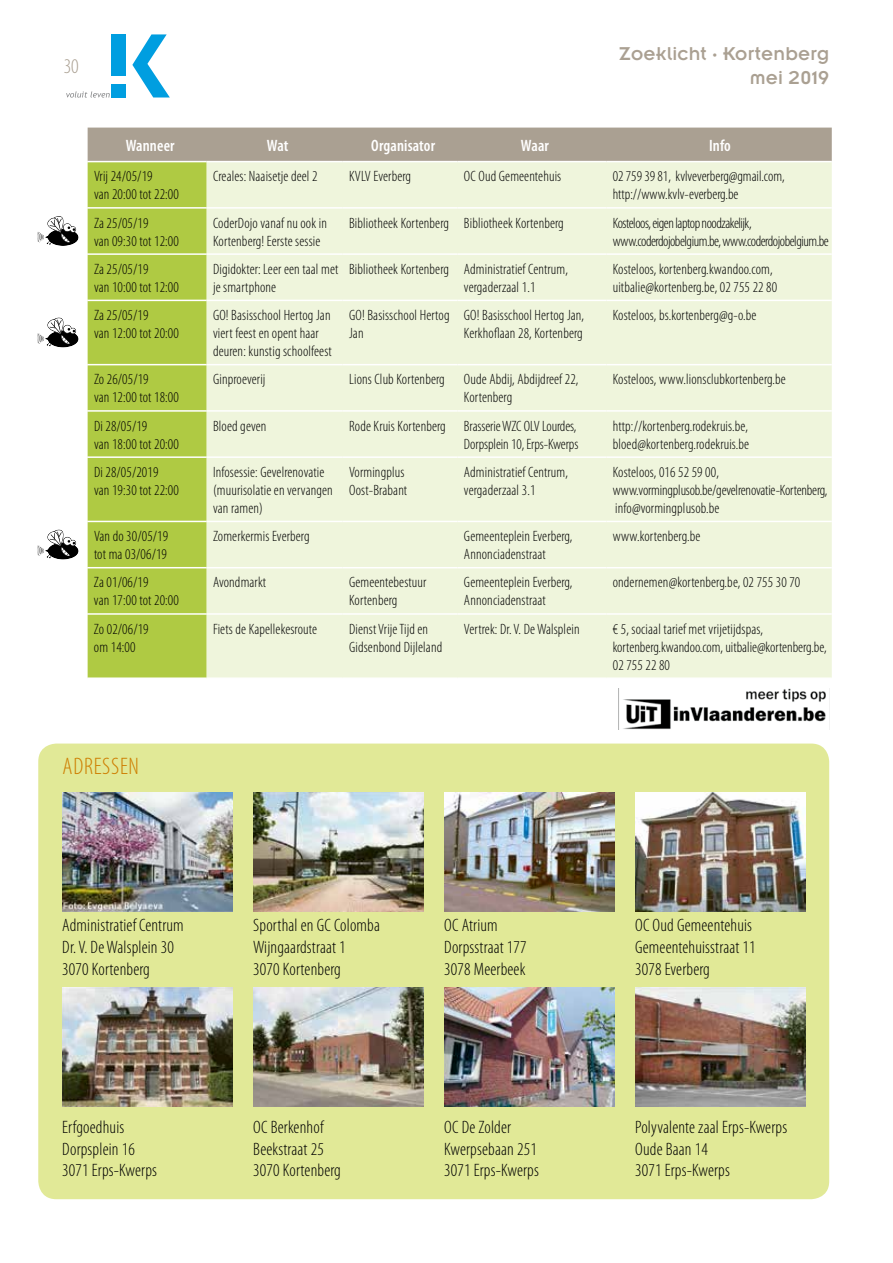
<style>
.page{position:relative;width:893px;height:1263px;background:#fff}
.page>*{position:absolute;margin:0;border:0;box-sizing:border-box;transform-origin:0 0}
.t1{font:300 condensed 24px "Myriad Pro";letter-spacing:.03em;color:#ce7d00}
.t2{font:300 condensed 21px "Myriad Pro";color:#aaa092}
.t3{font:20.4px/24.6px "Insignia LT Std";letter-spacing:.01em;color:#aaa092;text-align:right}
.t4{font:300 condensed 18px/21.6px "Myriad Pro";letter-spacing:.01em;color:#000}
.t5{font:600 condensed 16.5px "Myriad Pro";letter-spacing:.01em;color:#fff}
.t6{font:300 condensed 15px/18px "Myriad Pro";letter-spacing:.01em;color:#000}
.t7{font:300 condensed 15px/18px "Myriad Pro";letter-spacing:-.01em;color:#000}
.t8{font:300 condensed 15px/18px "Myriad Pro";letter-spacing:-.03em;color:#000}
</style>
<div class="page">
<svg style="left:132px;top:34px;width:38px;height:63px"></svg>
<div style="left:112px;top:84px;width:14px;height:13px;background:#009ee0"></div>
<div style="left:112px;top:34px;width:14px;height:42px;background:#009ee0"></div>
<svg style="left:66px;top:91px;width:44px;height:7px"></svg>
<img style="left:623px;top:688px;width:203px;height:42px">
<div style="left:38px;top:743px;width:791px;height:456px;background:#e1e997;border-radius:18px"></div>
<img style="left:62px;top:792px;width:170px;height:119px">
<img style="left:253px;top:792px;width:170px;height:119px">
<img style="left:444px;top:792px;width:170px;height:119px">
<img style="left:635px;top:792px;width:170px;height:119px">
<img style="left:62px;top:988px;width:170px;height:119px">
<img style="left:253px;top:988px;width:170px;height:119px">
<img style="left:444px;top:988px;width:170px;height:119px">
<img style="left:635px;top:988px;width:170px;height:119px">
<div style="left:88px;top:128px;width:744px;height:33px;background:#aaa092"></div>
<div style="left:88px;top:162px;width:119px;height:515px;background:#afca43"></div>
<div style="left:207px;top:162px;width:625px;height:515px;background:#eff5dc"></div>
<hr style="left:88px;top:207px;width:119px;height:2px;background:#fff">
<hr style="left:343px;top:207px;width:115px;height:2px;background:#fff">
<hr style="left:458px;top:207px;width:148px;height:2px;background:#fff">
<hr style="left:606px;top:207px;width:226px;height:2px;background:#fff">
<hr style="left:88px;top:253px;width:119px;height:2px;background:#fff">
<hr style="left:207px;top:253px;width:136px;height:2px;background:#fff">
<hr style="left:343px;top:253px;width:115px;height:2px;background:#fff">
<hr style="left:458px;top:253px;width:148px;height:2px;background:#fff">
<hr style="left:606px;top:253px;width:226px;height:2px;background:#fff">
<hr style="left:88px;top:300px;width:119px;height:1px;background:#fff">
<hr style="left:207px;top:300px;width:136px;height:1px;background:#fff">
<hr style="left:343px;top:300px;width:115px;height:1px;background:#fff">
<hr style="left:458px;top:300px;width:148px;height:1px;background:#fff">
<hr style="left:606px;top:300px;width:226px;height:1px;background:#fff">
<hr style="left:88px;top:364px;width:119px;height:1px;background:#fff">
<hr style="left:207px;top:364px;width:136px;height:1px;background:#fff">
<hr style="left:343px;top:364px;width:115px;height:1px;background:#fff">
<hr style="left:458px;top:364px;width:148px;height:1px;background:#fff">
<hr style="left:606px;top:364px;width:226px;height:1px;background:#fff">
<hr style="left:88px;top:410px;width:119px;height:2px;background:#fff">
<hr style="left:207px;top:410px;width:136px;height:2px;background:#fff">
<hr style="left:343px;top:410px;width:115px;height:2px;background:#fff">
<hr style="left:458px;top:410px;width:148px;height:2px;background:#fff">
<hr style="left:606px;top:410px;width:226px;height:2px;background:#fff">
<hr style="left:88px;top:456px;width:119px;height:2px;background:#fff">
<hr style="left:207px;top:456px;width:136px;height:2px;background:#fff">
<hr style="left:343px;top:456px;width:115px;height:2px;background:#fff">
<hr style="left:458px;top:456px;width:148px;height:2px;background:#fff">
<hr style="left:606px;top:456px;width:226px;height:2px;background:#fff">
<hr style="left:88px;top:521px;width:119px;height:1px;background:#fff">
<hr style="left:207px;top:521px;width:136px;height:1px;background:#fff">
<hr style="left:343px;top:521px;width:115px;height:1px;background:#fff">
<hr style="left:458px;top:521px;width:148px;height:1px;background:#fff">
<hr style="left:606px;top:521px;width:226px;height:1px;background:#fff">
<hr style="left:88px;top:567px;width:119px;height:1px;background:#fff">
<hr style="left:207px;top:567px;width:136px;height:1px;background:#fff">
<hr style="left:343px;top:567px;width:115px;height:1px;background:#fff">
<hr style="left:458px;top:567px;width:148px;height:1px;background:#fff">
<hr style="left:606px;top:567px;width:226px;height:1px;background:#fff">
<hr style="left:88px;top:613px;width:119px;height:2px;background:#fff">
<hr style="left:207px;top:613px;width:136px;height:2px;background:#fff">
<hr style="left:343px;top:613px;width:115px;height:2px;background:#fff">
<hr style="left:458px;top:613px;width:148px;height:2px;background:#fff">
<hr style="left:606px;top:613px;width:226px;height:2px;background:#fff">
<hr style="left:207px;top:207px;width:136px;height:2px;background:#fff">
<svg style="left:37px;top:216px;width:42px;height:30px"></svg>
<svg style="left:37px;top:317px;width:42px;height:30px"></svg>
<svg style="left:37px;top:529px;width:42px;height:30px"></svg>
<h2 class="t2" style="left:64px;top:54px;width:16px">30</h2>
<h3 class="t3" style="left:619px;top:41px;width:212px">Zoeklicht · Kortenberg mei 2019</h3>
<p class="t5" style="left:126px;top:136px;width:50px">Wanneer</p>
<p class="t5" style="left:267px;top:136px;width:23px">Wat</p>
<p class="t5" style="left:371px;top:136px;width:65px">Organisator</p>
<p class="t5" style="left:521px;top:136px;width:30px">Waar</p>
<p class="t5" style="left:709px;top:136px;width:23px">Info</p>
<p class="t6" style="left:94px;top:168px;width:86px">Vrij 24/05/19<br>van 20:00 tot 22:00</p>
<p class="t6" style="left:213px;top:168px;width:106px">Creales: Naaisetje deel 2</p>
<p class="t6" style="left:349px;top:168px;width:64px">KVLV Everberg</p>
<p class="t6" style="left:464px;top:168px;width:99px">OC Oud Gemeentehuis</p>
<p class="t6" style="left:613px;top:168px;width:173px">02 759 39 81, kvlveverberg@gmail.com, http://www.kvlv-everberg.be</p>
<p class="t6" style="left:94px;top:214px;width:86px">Za 25/05/19<br>van 09:30 tot 12:00</p>
<p class="t6" style="left:213px;top:214px;width:115px">CoderDojo vanaf nu ook in<br>Kortenberg! Eerste sessie</p>
<p class="t6" style="left:349px;top:214px;width:216px">Bibliotheek Kortenberg Bibliotheek Kortenberg</p>
<p class="t8" style="left:613px;top:214px;width:217px">Kosteloos, eigen laptop noodzakelijk, www.coderdojobelgium.be, www.coderdojobelgium.be</p>
<p class="t6" style="left:94px;top:260px;width:86px">Za 25/05/19<br>van 10:00 tot 12:00</p>
<p class="t6" style="left:213px;top:260px;width:127px">Digidokter: Leer een taal met je smartphone</p>
<p class="t6" style="left:464px;top:260px;width:105px;text-indent:-115px">Bibliotheek Kortenberg Administratief Centrum, vergaderzaal 1.1</p>
<p class="t6" style="left:613px;top:260px;width:166px">Kosteloos, kortenberg.kwandoo.com, uitbalie@kortenberg.be, 02 755 22 80</p>
<p class="t6" style="left:94px;top:307px;width:86px">Za 25/05/19<br>van 12:00 tot 20:00</p>
<p class="t6" style="left:213px;top:307px;width:120px">GO! Basisschool Hertog Jan viert feest en opent haar deuren: kunstig schoolfeest</p>
<p class="t6" style="left:349px;top:307px;width:102px">GO! Basisschool Hertog<br>Jan</p>
<p class="t6" style="left:464px;top:307px;width:122px">GO! Basisschool Hertog Jan,<br>Kerkhoflaan 28, Kortenberg</p>
<p class="t6" style="left:613px;top:307px;width:145px">Kosteloos, bs.kortenberg@g-o.be</p>
<p class="t6" style="left:94px;top:371px;width:86px">Zo 26/05/19<br>van 12:00 tot 18:00</p>
<p class="t6" style="left:213px;top:371px;width:54px">Ginproeverij</p>
<p class="t6" style="left:349px;top:371px;width:97px">Lions Club Kortenberg</p>
<p class="t6" style="left:464px;top:371px;width:116px">Oude Abdij, Abdijdreef 22,<br>Kortenberg</p>
<p class="t6" style="left:613px;top:371px;width:174px">Kosteloos, www.lionsclubkortenberg.be</p>
<p class="t6" style="left:94px;top:417px;width:86px">Di 28/05/19<br>van 18:00 tot 20:00</p>
<p class="t6" style="left:213px;top:417px;width:55px">Bloed geven</p>
<p class="t6" style="left:349px;top:417px;width:231px;text-align:right">Rode Kruis Kortenberg Brasserie WZC OLV Lourdes,<br>Dorpsplein 10, Erps-Kwerps</p>
<p class="t6" style="left:613px;top:417px;width:138px">http://kortenberg.rodekruis.be, bloed@kortenberg.rodekruis.be</p>
<p class="t6" style="left:94px;top:463px;width:86px">Di 28/05/2019<br>van 19:30 tot 22:00</p>
<p class="t6" style="left:213px;top:463px;width:121px">Infosessie: Gevelrenovatie (muurisolatie en vervangen van ramen)</p>
<p class="t6" style="left:349px;top:463px;width:60px">Vormingplus<br>Oost-Brabant</p>
<p class="t6" style="left:464px;top:463px;width:105px">Administratief Centrum, vergaderzaal 3.1</p>
<p class="t7" style="left:613px;top:463px;width:216px">Kosteloos, 016 52 59 00, www.vormingplusob.be/gevelrenovatie-Kortenberg, info@vormingplusob.be</p>
<p class="t6" style="left:94px;top:528px;width:76px">Van do 30/05/19 tot ma 03/06/19</p>
<p class="t6" style="left:213px;top:528px;width:98px">Zomerkermis Everberg</p>
<p class="t6" style="left:464px;top:528px;width:110px">Gemeenteplein Everberg,<br>Annonciadenstraat</p>
<p class="t6" style="left:613px;top:528px;width:89px">www.kortenberg.be</p>
<p class="t6" style="left:94px;top:574px;width:86px">Za 01/06/19<br>van 17:00 tot 20:00</p>
<p class="t6" style="left:213px;top:574px;width:55px">Avondmarkt</p>
<p class="t6" style="left:349px;top:574px;width:79px">Gemeentebestuur<br>Kortenberg</p>
<p class="t6" style="left:464px;top:574px;width:110px">Gemeenteplein Everberg,<br>Annonciadenstraat</p>
<p class="t6" style="left:613px;top:574px;width:189px">ondernemen@kortenberg.be, 02 755 30 70</p>
<p class="t6" style="left:94px;top:620px;width:56px">Zo 02/06/19 om 14:00</p>
<p class="t6" style="left:213px;top:620px;width:105px">Fiets de Kapellekesroute</p>
<p class="t6" style="left:349px;top:620px;width:95px">Dienst Vrije Tijd en<br>Gidsenbond Dijleland</p>
<p class="t6" style="left:464px;top:620px;width:117px">Vertrek: Dr. V. De Walsplein</p>
<p class="t6" style="left:613px;top:620px;width:215px">€ 5, sociaal tarief met vrijetijdspas, kortenberg.kwandoo.com, uitbalie@kortenberg.be,<br>02 755 22 80</p>
<h1 class="t1" style="left:63px;top:753px;width:78px">ADRESSEN</h1>
<p class="t4" style="left:62px;top:915px;width:123px">Administratief Centrum<br>Dr. V. De Walsplein 30<br>3070 Kortenberg</p>
<p class="t4" style="left:253px;top:915px;width:128px">Sporthal en GC Colomba<br>Wijngaardstraat 1<br>3070 Kortenberg</p>
<p class="t4" style="left:444px;top:915px;width:84px">OC Atrium<br>Dorpsstraat 177<br>3078 Meerbeek</p>
<p class="t4" style="left:635px;top:915px;width:122px">OC Oud Gemeentehuis<br>Gemeentehuisstraat 11<br>3078 Everberg</p>
<p class="t4" style="left:62px;top:1117px;width:96px">Erfgoedhuis<br>Dorpsplein 16<br>3071 Erps-Kwerps</p>
<p class="t4" style="left:253px;top:1117px;width:89px">OC Berkenhof<br>Beekstraat 25<br>3070 Kortenberg</p>
<p class="t4" style="left:444px;top:1117px;width:96px">OC De Zolder<br>Kwerpsebaan 251<br>3071 Erps-Kwerps</p>
<p class="t4" style="left:635px;top:1117px;width:153px">Polyvalente zaal Erps-Kwerps<br>Oude Baan 14<br>3071 Erps-Kwerps</p>
</div>
